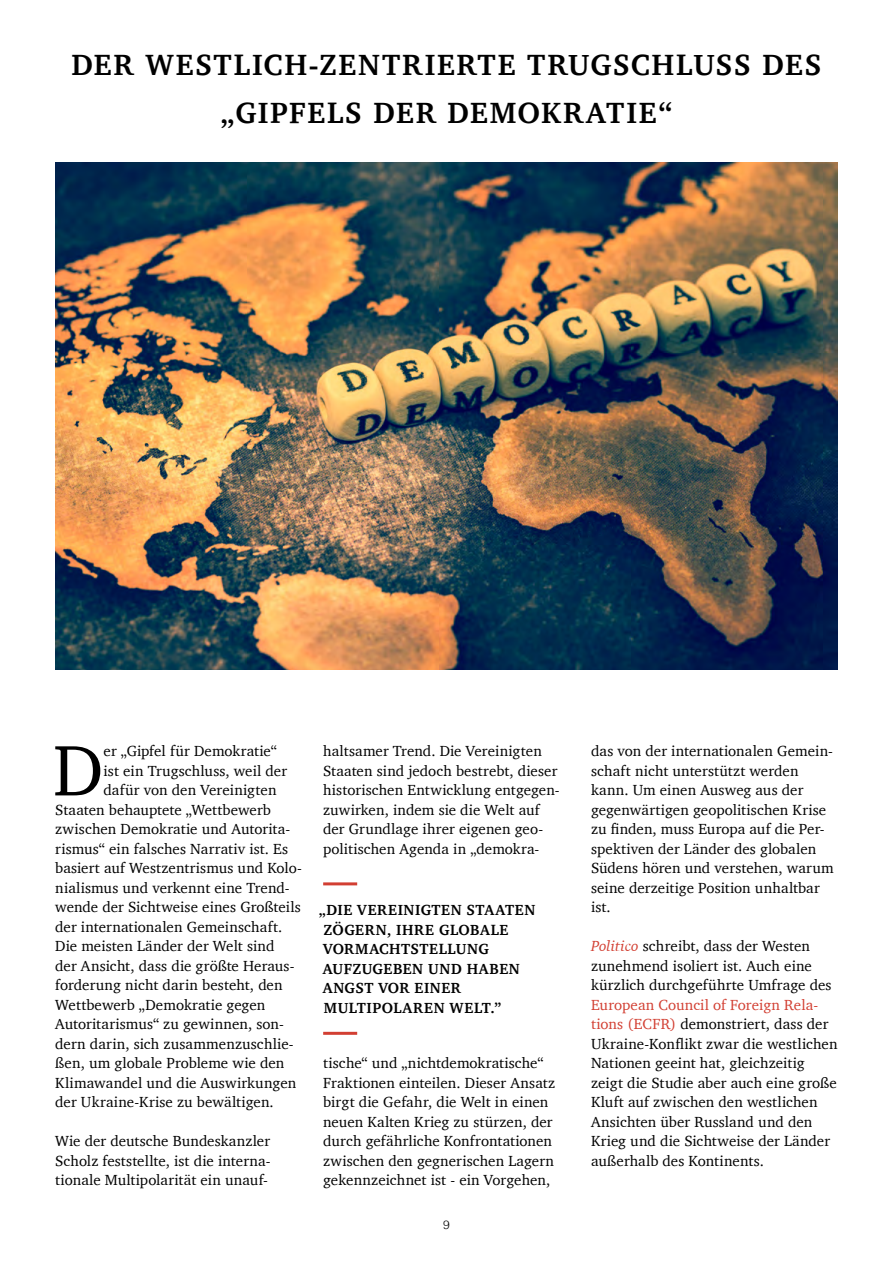
<style>
.page{position:relative;width:893px;height:1263px;background:#fff}
.page>*{position:absolute;margin:0;border:0;box-sizing:border-box;transform-origin:0 0}
.t1{font:73.2px "Charter";color:#000}
.t2{font:700 30px/48px "Charter";letter-spacing:.055em;color:#000;text-align:center}
.t3{font:15px/19.5px "Charter";letter-spacing:.005em;color:#000}
.t4{font:700 15px/19.5px "Charter";letter-spacing:.035em;color:#000}
.t5{font:300 12px "Helvetica";color:#000}
.s1{font-style:italic;color:#d23f32}
.s2{color:#d23f32}
</style>
<div class="page">
<img style="left:55px;top:163px;width:783px;height:507px">
<hr style="left:323px;top:882px;width:34px;height:3px;background:#d23f32">
<hr style="left:323px;top:1032px;width:34px;height:3px;background:#d23f32">
<h2 class="t2" style="left:71px;top:40px;width:752px">DER WESTLICH-ZENTRIERTE TRUGSCHLUSS DES „GIPFELS DER DEMOKRATIE“</h2>
<h1 class="t1" style="left:53px;top:707px;width:52px">D</h1>
<p class="t3" style="left:104px;top:741px;width:175px">er „Gipfel für Demokratie“</p>
<p class="t3" style="left:104px;top:761px;width:185px">ist ein Trugschluss, weil der</p>
<p class="t3" style="left:104px;top:780px;width:174px">dafür von den Vereinigten</p>
<p class="t3" style="left:55px;top:800px;width:217px">Staaten behauptete „Wettbewerb</p>
<p class="t3" style="left:55px;top:819px;width:236px">zwischen Demokratie und Autorita-</p>
<p class="t3" style="left:55px;top:839px;width:234px">rismus“ ein falsches Narrativ ist. Es</p>
<p class="t3" style="left:55px;top:858px;width:248px">basiert auf Westzentrismus und Kolo-</p>
<p class="t3" style="left:55px;top:878px;width:236px">nialismus und verkennt eine Trend-</p>
<p class="t3" style="left:55px;top:897px;width:247px">wende der Sichtweise eines Großteils</p>
<p class="t3" style="left:55px;top:917px;width:229px">der internationalen Gemeinschaft.</p>
<p class="t3" style="left:55px;top:936px;width:221px">Die meisten Länder der Welt sind</p>
<p class="t3" style="left:55px;top:956px;width:241px">der Ansicht, dass die größte Heraus-</p>
<p class="t3" style="left:55px;top:975px;width:229px">forderung nicht darin besteht, den</p>
<p class="t3" style="left:55px;top:995px;width:212px">Wettbewerb „Demokratie gegen</p>
<p class="t3" style="left:55px;top:1014px;width:230px">Autoritarismus“ zu gewinnen, son-</p>
<p class="t3" style="left:55px;top:1034px;width:240px">dern darin, sich zusammenzuschlie-</p>
<p class="t3" style="left:55px;top:1053px;width:231px">ßen, um globale Probleme wie den</p>
<p class="t3" style="left:55px;top:1073px;width:243px">Klimawandel und die Auswirkungen</p>
<p class="t3" style="left:55px;top:1092px;width:220px">der Ukraine-Krise zu bewältigen.</p>
<p class="t3" style="left:55px;top:1131px;width:217px;text-align:justify">Wie der deutsche Bundeskanzler Scholz feststellte, ist die interna&shy;tionale Multipolarität ein unauf-</p>
<p class="t3" style="left:323px;top:741px;width:238px">haltsamer Trend. Die Vereinigten Staaten sind jedoch bestrebt, dieser historischen Entwicklung entgegen&shy;zuwirken, indem sie die Welt auf der Grundlage ihrer eigenen geo&shy;politischen Agenda in „demokra-</p>
<p class="t4" style="left:319px;top:900px;width:218px">„DIE VEREINIGTEN STAATEN<br>ZÖGERN, IHRE GLOBALE<br>VORMACHTSTELLUNG<br>AUFZUGEBEN UND HABEN<br>ANGST VOR EINER<br>MULTIPOLAREN WELT.”</p>
<p class="t3" style="left:323px;top:1053px;width:233px">tische“ und „nichtdemokratische“ Fraktionen einteilen. Dieser Ansatz birgt die Gefahr, die Welt in einen neuen Kalten Krieg zu stürzen, der durch gefährliche Konfrontationen zwischen den gegnerischen Lagern gekennzeichnet ist - ein Vorgehen,</p>
<p class="t5" style="left:443px;top:1214px;width:8px">9</p>
<p class="t3" style="left:591px;top:741px;width:244px">das von der internationalen Gemein&shy;schaft nicht unterstützt werden kann. Um einen Ausweg aus der gegenwärtigen geopolitischen Krise zu finden, muss Europa auf die Per&shy;spektiven der Länder des globalen<br>Südens hören und verstehen, warum seine derzeitige Position unhaltbar ist.</p>
<p class="t3" style="left:591px;top:936px;width:242px"><span class="s1">Politico</span> schreibt, dass der Westen zunehmend isoliert ist. Auch eine kürzlich durchgeführte Umfrage des</p>
<p class="t3" style="left:591px;top:995px;width:248px"><span class="s2">European Council of Foreign Rela&shy;tions (ECFR)</span> demonstriert, dass der Ukraine-Konflikt zwar die westlichen Nationen geeint hat, gleichzeitig zeigt die Studie aber auch eine große Kluft auf zwischen den westlichen Ansichten über Russland und den Krieg und die Sichtweise der Länder außerhalb des Kontinents.</p>
</div>
